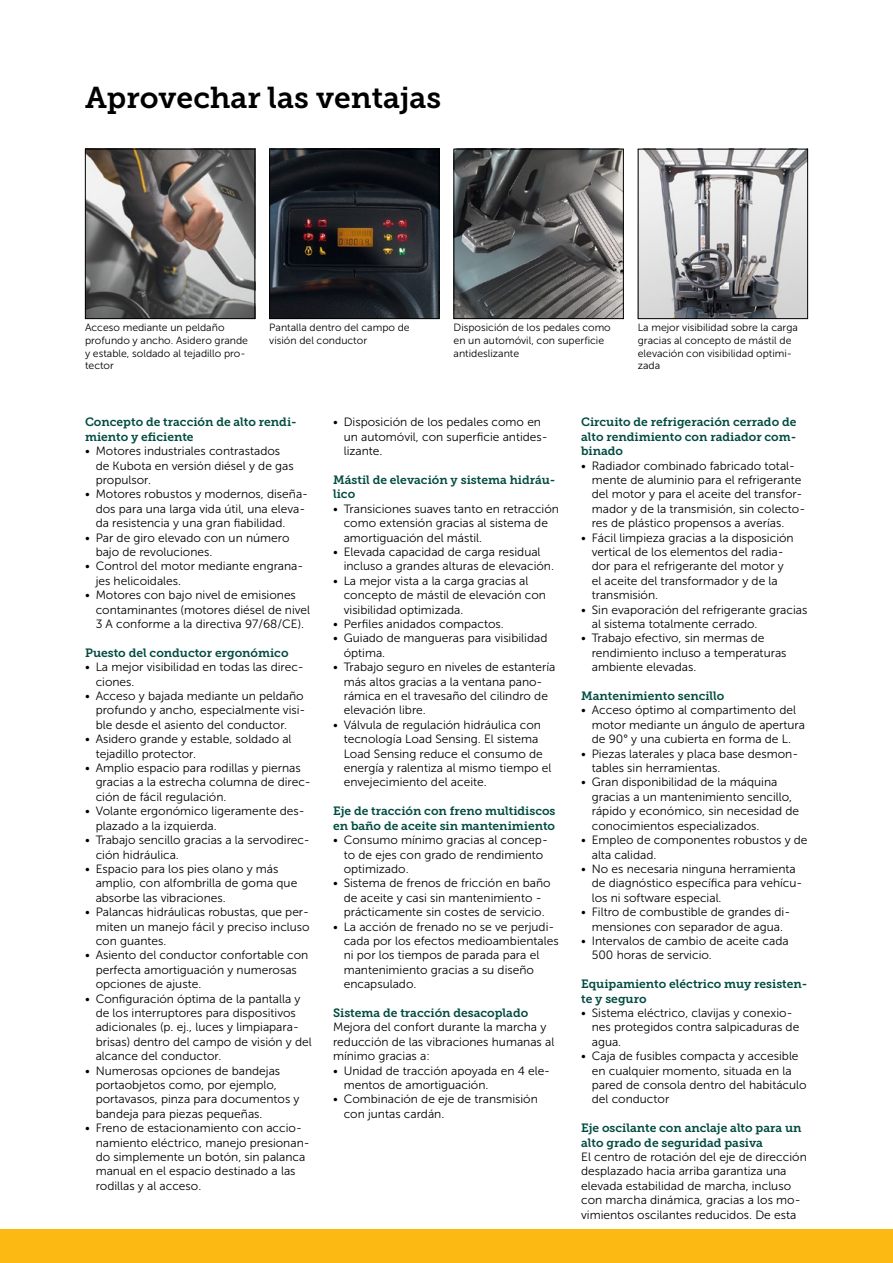
<style>
.page{position:relative;width:893px;height:1263px;background:#fff}
.page>*{position:absolute;margin:0;border:0;box-sizing:border-box;transform-origin:0 0}
.t1{font:30px "Museo JH Slab 700";color:#000}
.t2{font:12px/14.4px "Museo JH Sans 300";color:#000}
.t3{font:12px/14.4px "Museo JH Slab 700";color:#004b41}
.t4{font:10.5px/12.8px "Museo JH Sans 300";color:#000}
</style>
<div class="page">
<div style="left:0;top:1229px;width:893px;height:34px;background:#fdb913"></div>
<img style="left:87px;top:151px;width:166px;height:166px">
<div style="left:85px;top:149px;width:170px;height:170px;border:1px solid #000"></div>
<img style="left:271px;top:151px;width:166px;height:166px">
<div style="left:269px;top:149px;width:170px;height:170px;border:1px solid #000"></div>
<img style="left:456px;top:151px;width:166px;height:166px">
<div style="left:454px;top:149px;width:170px;height:170px;border:1px solid #000"></div>
<img style="left:640px;top:151px;width:166px;height:166px">
<div style="left:638px;top:149px;width:170px;height:170px;border:1px solid #000"></div>
<h1 class="t1" style="left:85px;top:80px;width:358px">Aprovechar las ventajas</h1>
<p class="t4" style="left:85px;top:321px;width:165px">Acceso mediante un peldaño profundo y ancho. Asidero grande y estable, soldado al tejadillo pro&shy;tector</p>
<p class="t4" style="left:269px;top:321px;width:142px">Pantalla dentro del campo de visión del conductor</p>
<p class="t4" style="left:454px;top:321px;width:159px">Disposición de los pedales como en un automóvil, con superficie antideslizante</p>
<p class="t4" style="left:638px;top:321px;width:162px">La mejor visibilidad sobre la carga gracias al concepto de mástil de elevación con visibilidad optimi&shy;zada</p>
<p class="t3" style="left:85px;top:415px;width:213px">Concepto de tracción de alto rendi&shy;miento y eficiente</p>
<p class="t2" style="left:96px;top:444px;width:200px;text-indent:-11px">• Motores industriales contrastados de Kubota en versión diésel y de gas propulsor.</p>
<p class="t2" style="left:96px;top:487px;width:214px;text-indent:-11px">• Motores robustos y modernos, diseña&shy;dos para una larga vida útil, una eleva&shy;da resistencia y una gran fiabilidad.</p>
<p class="t2" style="left:96px;top:530px;width:195px;text-indent:-11px">• Par de giro elevado con un número bajo de revoluciones.</p>
<p class="t2" style="left:96px;top:559px;width:209px;text-indent:-11px">• Control del motor mediante engrana&shy;jes helicoidales.</p>
<p class="t2" style="left:96px;top:588px;width:216px;text-indent:-11px">• Motores con bajo nivel de emisiones contaminantes (motores diésel de nivel<br>3 A conforme a la directiva 97/68/CE).</p>
<p class="t3" style="left:85px;top:646px;width:205px">Puesto del conductor ergonómico</p>
<p class="t2" style="left:96px;top:660px;width:209px;text-indent:-11px">• La mejor visibilidad en todas las direc&shy;ciones.</p>
<p class="t2" style="left:96px;top:689px;width:211px;text-indent:-11px">• Acceso y bajada mediante un peldaño profundo y ancho, especialmente visi&shy;ble desde el asiento del conductor.</p>
<p class="t2" style="left:96px;top:732px;width:197px;text-indent:-11px">• Asidero grande y estable, soldado al tejadillo protector.</p>
<p class="t2" style="left:96px;top:761px;width:217px;text-indent:-11px">• Amplio espacio para rodillas y piernas gracias a la estrecha columna de direc&shy;ción de fácil regulación.</p>
<p class="t2" style="left:96px;top:804px;width:211px;text-indent:-11px">• Volante ergonómico ligeramente des&shy;plazado a la izquierda.</p>
<p class="t2" style="left:96px;top:833px;width:216px;text-indent:-11px">• Trabajo sencillo gracias a la servodirec&shy;ción hidráulica.</p>
<p class="t2" style="left:96px;top:862px;width:203px;text-indent:-11px">• Espacio para los pies olano y más amplio, con alfombrilla de goma que absorbe las vibraciones.</p>
<p class="t2" style="left:96px;top:905px;width:216px;text-align:justify;text-indent:-11px">• Palancas hidráulicas robustas, que per&shy;miten un manejo fácil y preciso incluso con guantes.</p>
<p class="t2" style="left:96px;top:948px;width:214px;text-indent:-11px">• Asiento del conductor confortable con perfecta amortiguación y numerosas opciones de ajuste.</p>
<p class="t2" style="left:96px;top:991px;width:218px;text-indent:-11px">• Configuración óptima de la pantalla y de los interruptores para dispositivos adicionales (p. ej., luces y limpiapara&shy;brisas) dentro del campo de visión y del alcance del conductor.</p>
<p class="t2" style="left:96px;top:1063px;width:205px;text-indent:-11px">• Numerosas opciones de bandejas portaobjetos como, por ejemplo, portavasos, pinza para documentos y bandeja para piezas pequeñas.</p>
<p class="t2" style="left:96px;top:1121px;width:216px;text-indent:-11px">• Freno de estacionamiento con accio&shy;namiento eléctrico, manejo presionan&shy;do simplemente un botón, sin palanca manual en el espacio destinado a las rodillas y al acceso.</p>
<p class="t2" style="left:344px;top:415px;width:206px;text-indent:-11px">• Disposición de los pedales como en un automóvil, con superficie antides&shy;lizante.</p>
<p class="t3" style="left:333px;top:473px;width:224px">Mástil de elevación y sistema hidráu&shy;lico</p>
<p class="t2" style="left:344px;top:502px;width:217px;text-indent:-11px">• Transiciones suaves tanto en retracción como extensión gracias al sistema de amortiguación del mástil.</p>
<p class="t2" style="left:344px;top:545px;width:212px;text-indent:-11px">• Elevada capacidad de carga residual incluso a grandes alturas de elevación.</p>
<p class="t2" style="left:344px;top:574px;width:204px;text-indent:-11px">• La mejor vista a la carga gracias al concepto de mástil de elevación con visibilidad optimizada.</p>
<p class="t2" style="left:333px;top:617px;width:172px">• Perfiles anidados compactos.</p>
<p class="t2" style="left:344px;top:631px;width:205px;text-indent:-11px">• Guiado de mangueras para visibilidad óptima.</p>
<p class="t2" style="left:344px;top:660px;width:213px;text-indent:-11px">• Trabajo seguro en niveles de estantería más altos gracias a la ventana pano&shy;rámica en el travesaño del cilindro de elevación libre.</p>
<p class="t2" style="left:344px;top:718px;width:209px;text-indent:-11px">• Válvula de regulación hidráulica con tecnología Load Sensing. El sistema Load Sensing reduce el consumo de energía y ralentiza al mismo tiempo el envejecimiento del aceite.</p>
<p class="t3" style="left:333px;top:804px;width:224px">Eje de tracción con freno multidiscos en baño de aceite sin mantenimiento</p>
<p class="t2" style="left:344px;top:833px;width:206px;text-indent:-11px">• Consumo mínimo gracias al concep&shy;to de ejes con grado de rendimiento optimizado.</p>
<p class="t2" style="left:333px;top:876px;width:219px;text-align:center">• Sistema de frenos de fricción en baño de aceite y casi sin mantenimiento - prácticamente sin costes de servicio.</p>
<p class="t2" style="left:344px;top:919px;width:217px;text-indent:-11px">• La acción de frenado no se ve perjudi&shy;cada por los efectos medioambientales ni por los tiempos de parada para el mantenimiento gracias a su diseño encapsulado.</p>
<p class="t3" style="left:333px;top:1006px;width:197px">Sistema de tracción desacoplado</p>
<p class="t2" style="left:333px;top:1020px;width:223px">Mejora del confort durante la marcha y reducción de las vibraciones humanas al mínimo gracias a:</p>
<p class="t2" style="left:344px;top:1063px;width:208px;text-indent:-11px">• Unidad de tracción apoyada en 4 ele&shy;mentos de amortiguación.</p>
<p class="t2" style="left:344px;top:1092px;width:196px;text-indent:-11px">• Combinación de eje de transmisión con juntas cardán.</p>
<p class="t3" style="left:581px;top:415px;width:217px;text-align:justify">Circuito de refrigeración cerrado de alto rendimiento con radiador com&shy;binado</p>
<p class="t2" style="left:592px;top:458px;width:215px;text-indent:-11px">• Radiador combinado fabricado total&shy;mente de aluminio para el refrigerante del motor y para el aceite del transfor&shy;mador y de la transmisión, sin colecto&shy;res de plástico propensos a averías.</p>
<p class="t2" style="left:592px;top:530px;width:203px;text-indent:-11px">• Fácil limpieza gracias a la disposición vertical de los elementos del radia&shy;dor para el refrigerante del motor y el aceite del transformador y de la transmisión.</p>
<p class="t2" style="left:592px;top:602px;width:217px;text-indent:-11px">• Sin evaporación del refrigerante gracias al sistema totalmente cerrado.</p>
<p class="t2" style="left:592px;top:631px;width:196px;text-indent:-11px">• Trabajo efectivo, sin mermas de rendimiento incluso a temperaturas ambiente elevadas.</p>
<p class="t3" style="left:581px;top:689px;width:145px">Mantenimiento sencillo</p>
<p class="t2" style="left:592px;top:703px;width:215px;text-indent:-11px">• Acceso óptimo al compartimento del motor mediante un ángulo de apertura de 90° y una cubierta en forma de L.</p>
<p class="t2" style="left:592px;top:746px;width:208px;text-indent:-11px">• Piezas laterales y placa base desmon&shy;tables sin herramientas.</p>
<p class="t2" style="left:592px;top:775px;width:209px;text-indent:-11px">• Gran disponibilidad de la máquina gracias a un mantenimiento sencillo, rápido y económico, sin necesidad de conocimientos especializados.</p>
<p class="t2" style="left:592px;top:833px;width:217px;text-indent:-11px">• Empleo de componentes robustos y de alta calidad.</p>
<p class="t2" style="left:592px;top:862px;width:212px;text-indent:-11px">• No es necesaria ninguna herramienta de diagnóstico específica para vehícu&shy;los ni software especial.</p>
<p class="t2" style="left:581px;top:905px;width:211px;text-align:center">• Filtro de combustible de grandes di&shy;mensiones con separador de agua.</p>
<p class="t2" style="left:592px;top:934px;width:198px;text-indent:-11px">• Intervalos de cambio de aceite cada<br>500 horas de servicio.</p>
<p class="t3" style="left:581px;top:977px;width:228px">Equipamiento eléctrico muy resisten&shy;te y seguro</p>
<p class="t2" style="left:592px;top:1006px;width:209px;text-indent:-11px">• Sistema eléctrico, clavijas y conexio&shy;nes protegidos contra salpicaduras de agua.</p>
<p class="t2" style="left:592px;top:1049px;width:216px;text-indent:-11px">• Caja de fusibles compacta y accesible en cualquier momento, situada en la pared de consola dentro del habitáculo del conductor</p>
<p class="t3" style="left:581px;top:1121px;width:222px">Eje oscilante con anclaje alto para un alto grado de seguridad pasiva</p>
<p class="t2" style="left:581px;top:1150px;width:227px">El centro de rotación del eje de dirección desplazado hacia arriba garantiza una elevada estabilidad de marcha, incluso con marcha dinámica, gracias a los mo&shy;vimientos oscilantes reducidos. De esta</p>
</div>
